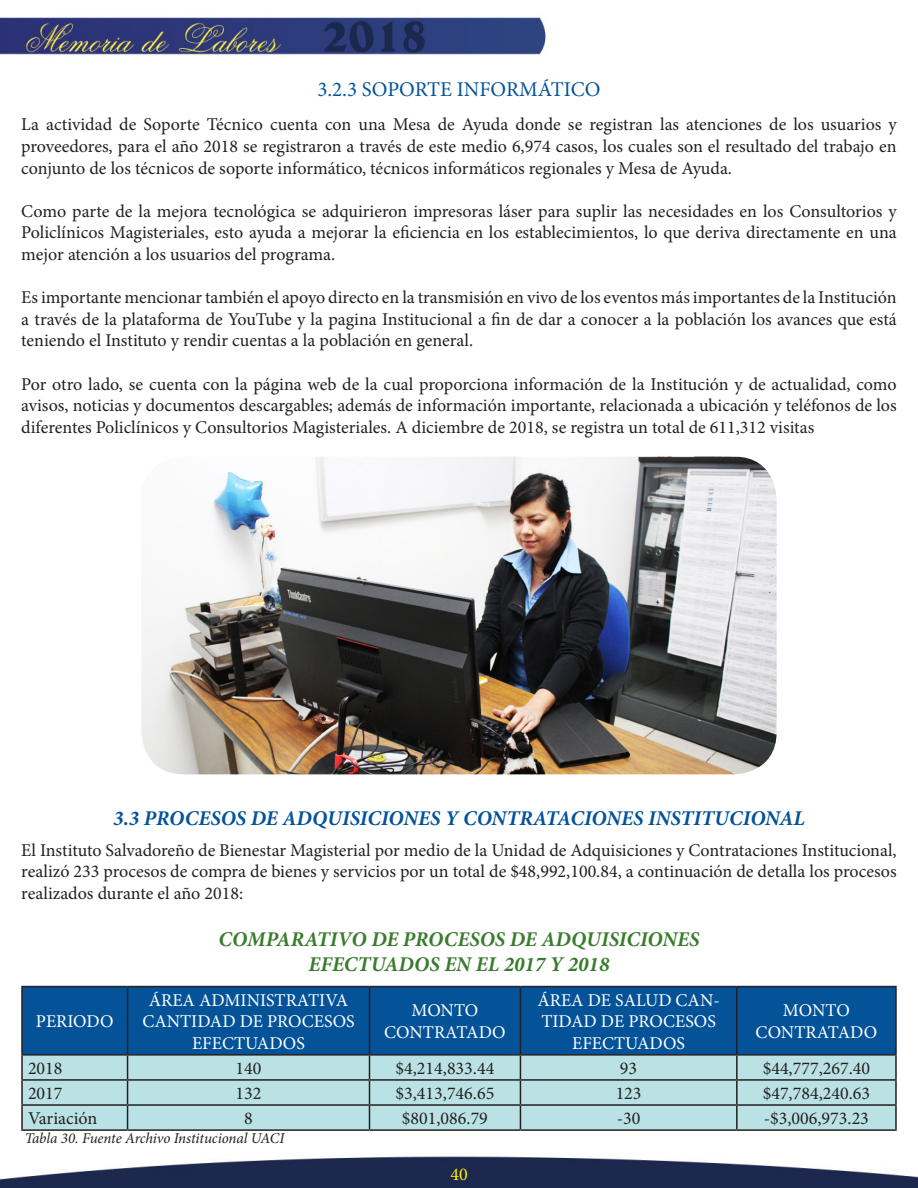
<style>
.page{position:relative;width:918px;height:1188px;background:#fff}
.page>*{position:absolute;margin:0;border:0;box-sizing:border-box;transform-origin:0 0}
.t1{font:italic 700 21px "Minion Pro";color:#397c2d}
.t2{font:italic 700 21px "Minion Pro";color:#045399}
.t3{font:21px "Minion Pro";color:#045399}
.t4{font:18px/21.6px "Minion Pro";color:#231f20;text-align:justify}
.t5{font:18px/21.6px "Minion Pro";color:#fff;text-align:center}
.t6{font:18px "Minion Pro";color:#fff101}
.t7{font:italic 15px "Minion Pro";letter-spacing:-.01em;color:#231f20}
</style>
<div class="page">
<img style="left:0;top:17px;width:918px;height:1171px">
<div style="left:23px;top:987px;width:872px;height:67px;background:#045399"></div>
<div style="left:23px;top:1056px;width:872px;height:73px;background:#bae2e5"></div>
<hr style="left:21px;top:986px;width:107px;height:1px;background:#231f20">
<hr style="left:21px;top:987px;width:2px;height:67px;background:#231f20">
<hr style="left:128px;top:986px;width:241px;height:1px;background:#231f20">
<hr style="left:127px;top:987px;width:1px;height:67px;background:#231f20">
<hr style="left:369px;top:986px;width:151px;height:1px;background:#231f20">
<hr style="left:369px;top:987px;width:1px;height:67px;background:#231f20">
<hr style="left:520px;top:986px;width:217px;height:1px;background:#231f20">
<hr style="left:520px;top:987px;width:1px;height:67px;background:#231f20">
<hr style="left:737px;top:986px;width:160px;height:1px;background:#231f20">
<hr style="left:736px;top:987px;width:2px;height:67px;background:#231f20">
<hr style="left:895px;top:987px;width:2px;height:67px;background:#231f20">
<hr style="left:21px;top:1054px;width:107px;height:2px;background:#231f20">
<hr style="left:21px;top:1056px;width:2px;height:23px;background:#231f20">
<hr style="left:128px;top:1054px;width:241px;height:2px;background:#231f20">
<hr style="left:369px;top:1054px;width:151px;height:2px;background:#231f20">
<hr style="left:520px;top:1054px;width:217px;height:2px;background:#231f20">
<hr style="left:737px;top:1054px;width:160px;height:2px;background:#231f20">
<hr style="left:736px;top:1056px;width:2px;height:23px;background:#231f20">
<hr style="left:895px;top:1056px;width:2px;height:23px;background:#231f20">
<hr style="left:21px;top:1079px;width:107px;height:2px;background:#231f20">
<hr style="left:21px;top:1081px;width:2px;height:23px;background:#231f20">
<hr style="left:128px;top:1079px;width:241px;height:2px;background:#231f20">
<hr style="left:369px;top:1079px;width:151px;height:2px;background:#231f20">
<hr style="left:520px;top:1079px;width:217px;height:2px;background:#231f20">
<hr style="left:737px;top:1079px;width:160px;height:2px;background:#231f20">
<hr style="left:736px;top:1081px;width:2px;height:23px;background:#231f20">
<hr style="left:895px;top:1081px;width:2px;height:23px;background:#231f20">
<hr style="left:21px;top:1104px;width:107px;height:2px;background:#231f20">
<hr style="left:21px;top:1106px;width:2px;height:23px;background:#231f20">
<hr style="left:128px;top:1104px;width:241px;height:2px;background:#231f20">
<svg style="left:127px;top:1056px;width:1px;height:73px"></svg>
<hr style="left:369px;top:1104px;width:151px;height:2px;background:#231f20">
<svg style="left:369px;top:1056px;width:1px;height:73px"></svg>
<hr style="left:520px;top:1104px;width:217px;height:2px;background:#231f20">
<svg style="left:520px;top:1056px;width:1px;height:73px"></svg>
<hr style="left:737px;top:1104px;width:160px;height:2px;background:#231f20">
<hr style="left:736px;top:1106px;width:2px;height:23px;background:#231f20">
<hr style="left:895px;top:1106px;width:2px;height:23px;background:#231f20">
<hr style="left:21px;top:1129px;width:107px;height:2px;background:#231f20">
<hr style="left:128px;top:1129px;width:241px;height:2px;background:#231f20">
<hr style="left:369px;top:1129px;width:151px;height:2px;background:#231f20">
<hr style="left:520px;top:1129px;width:217px;height:2px;background:#231f20">
<hr style="left:737px;top:1129px;width:160px;height:2px;background:#231f20">
<img style="left:141px;top:457px;width:636px;height:317px">
<p class="t3" style="left:317px;top:75px;width:285px">3.2.3 SOPORTE INFORMÁTICO</p>
<p class="t4" style="left:21px;top:114px;width:877px">La actividad de Soporte Técnico cuenta con una Mesa de Ayuda donde se registran las atenciones de los usuarios y proveedores, para el año 2018 se registraron a través de este medio 6,974 casos, los cuales son el resultado del trabajo en conjunto de los técnicos de soporte informático, técnicos informáticos regionales y Mesa de Ayuda.</p>
<p class="t4" style="left:21px;top:200px;width:877px">Como parte de la mejora tecnológica se adquirieron impresoras láser para suplir las necesidades en los Consultorios y Policlínicos Magisteriales, esto ayuda a mejorar la eficiencia en los establecimientos, lo que deriva directamente en una mejor atención a los usuarios del programa.</p>
<p class="t4" style="left:21px;top:287px;width:877px">Es importante mencionar también el apoyo directo en la transmisión en vivo de los eventos más importantes de la Institución a través de la plataforma de YouTube y la pagina Institucional a fin de dar a conocer a la población los avances que está teniendo el Instituto y rendir cuentas a la población en general.</p>
<p class="t4" style="left:21px;top:373px;width:877px">Por otro lado, se cuenta con la página web de la cual proporciona información de la Institución y de actualidad, como avisos, noticias y documentos descargables; además de información importante, relacionada a ubicación y teléfonos de los diferentes Policlínicos y Consultorios Magisteriales. A diciembre de 2018, se registra un total de 611,312 visitas</p>
<p class="t2" style="left:113px;top:803px;width:693px">3.3 PROCESOS DE ADQUISICIONES Y CONTRATACIONES INSTITUCIONAL</p>
<p class="t4" style="left:21px;top:839px;width:877px">El Instituto Salvadoreño de Bienestar Magisterial por medio de la Unidad de Adquisiciones y Contrataciones Institucional, realizó 233 procesos de compra de bienes y servicios por un total de $48,992,100.84, a continuación de detalla los procesos realizados durante el año 2018:</p>
<p class="t1" style="left:219px;top:924px;width:482px">COMPARATIVO DE PROCESOS DE ADQUISICIONES</p>
<p class="t1" style="left:309px;top:949px;width:302px">EFECTUADOS EN EL 2017 Y 2018</p>
<p class="t5" style="left:36px;top:1011px;width:79px">PERIODO</p>
<p class="t5" style="left:142px;top:989px;width:214px">ÁREA ADMINISTRATIVA<br>CANTIDAD DE PROCESOS<br>EFECTUADOS</p>
<p class="t5" style="left:411px;top:1000px;width:68px">MONTO</p>
<p class="t5" style="left:384px;top:1022px;width:123px">CONTRATADO</p>
<p class="t5" style="left:537px;top:989px;width:184px">ÁREA DE SALUD CAN-<br>TIDAD DE PROCESOS<br>EFECTUADOS</p>
<p class="t5" style="left:783px;top:1000px;width:68px">MONTO</p>
<p class="t5" style="left:756px;top:1022px;width:123px">CONTRATADO</p>
<p class="t4" style="left:28px;top:1057px;width:36px">2018</p>
<p class="t4" style="left:236px;top:1057px;width:27px">140</p>
<p class="t4" style="left:396px;top:1057px;width:100px">$4,214,833.44</p>
<p class="t4" style="left:620px;top:1057px;width:19px">93</p>
<p class="t4" style="left:763px;top:1057px;width:109px">$44,777,267.40</p>
<p class="t4" style="left:28px;top:1083px;width:36px">2017</p>
<p class="t4" style="left:236px;top:1083px;width:27px">132</p>
<p class="t4" style="left:396px;top:1083px;width:100px">$3,413,746.65</p>
<p class="t4" style="left:616px;top:1083px;width:27px">123</p>
<p class="t4" style="left:763px;top:1083px;width:109px">$47,784,240.63</p>
<p class="t4" style="left:28px;top:1108px;width:71px">Variación</p>
<p class="t4" style="left:244px;top:1108px;width:10px">8</p>
<p class="t4" style="left:402px;top:1108px;width:87px">$801,086.79</p>
<p class="t4" style="left:617px;top:1108px;width:25px">-30</p>
<p class="t4" style="left:764px;top:1108px;width:107px">-$3,006,973.23</p>
<p class="t7" style="left:25px;top:1128px;width:261px">Tabla 30. Fuente Archivo Institucional UACI</p>
<p class="t6" style="left:450px;top:1162px;width:19px">40</p>
</div>
